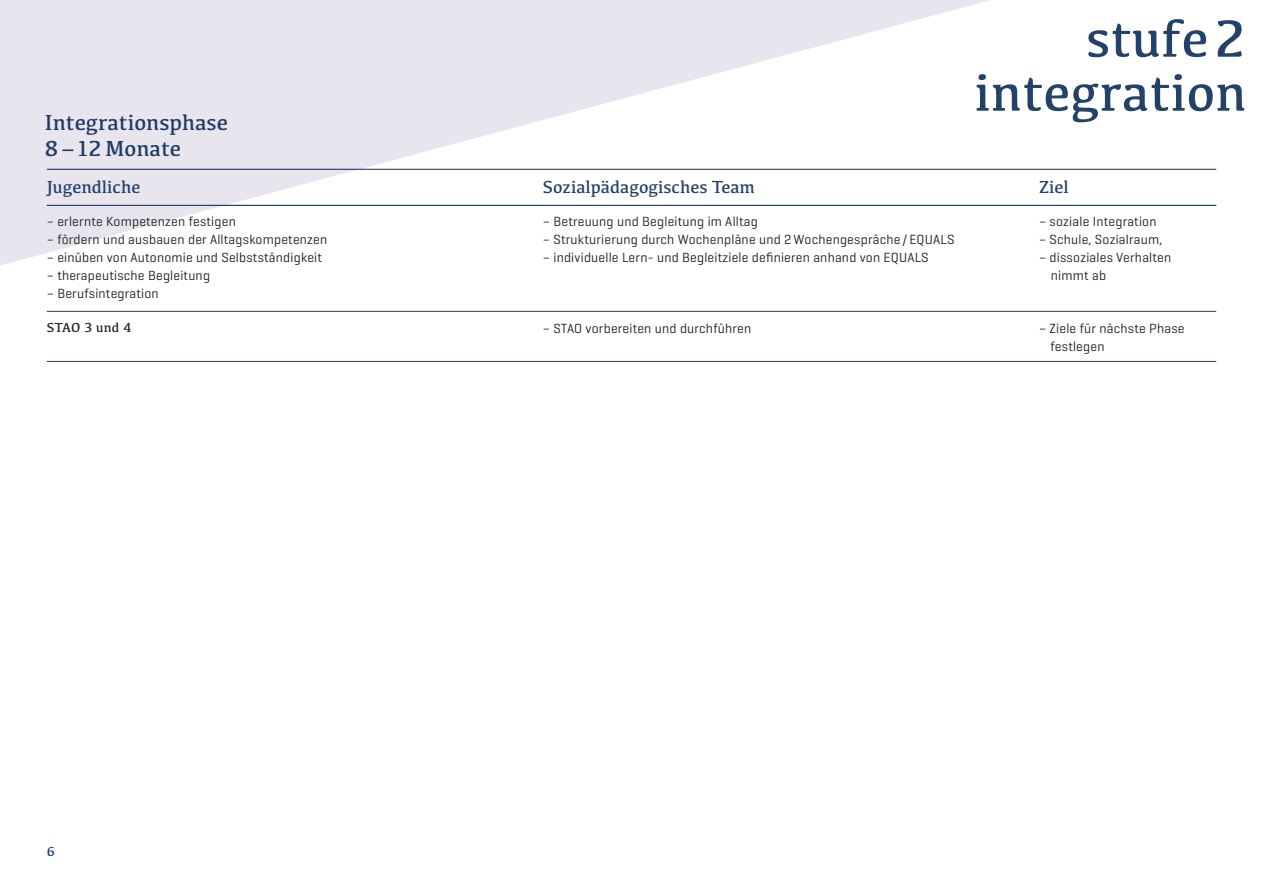
<style>
.page{position:relative;width:1263px;height:893px;background:#fff}
.page>*{position:absolute;margin:0;border:0;box-sizing:border-box;transform-origin:0 0}
.t1{font:54px/54px "Kefa";color:#244169;text-align:right}
.t2{font:22.5px/25.5px "Kefa";color:#244169}
.t3{font:18px "Kefa";color:#244169}
.t4{font:13.5px/18px "Geogrotesque";letter-spacing:.015em;color:#231f20}
.t5{font:13.5px "Kefa";letter-spacing:.015em;color:#231f20}
.t6{font:13.5px "Kefa";color:#244169}
</style>
<div class="page">
<hr style="left:47px;top:311px;width:1169px;height:1px;background:#244169">
<hr style="left:47px;top:361px;width:1169px;height:1px;background:#244169">
<svg style="left:0;top:0;width:1217px;height:266px"></svg>
<hr style="left:47px;top:205px;width:1169px;height:1px;background:#244169">
<h2 class="t2" style="left:45px;top:110px;width:185px">Integrationsphase<br>8 –12 Monate</h2>
<h3 class="t3" style="left:47px;top:175px;width:95px">Jugendliche</h3>
<p class="t4" style="left:47px;top:212px;width:191px">– erlernte Kompetenzen festigen</p>
<p class="t4" style="left:47px;top:230px;width:282px">– fördern und ausbauen der Alltagskompetenzen</p>
<p class="t4" style="left:47px;top:248px;width:277px">– einüben von Autonomie und Selbstständigkeit</p>
<p class="t4" style="left:47px;top:266px;width:165px">– therapeutische Begleitung</p>
<p class="t4" style="left:47px;top:284px;width:113px">– Berufsintegration</p>
<h1 class="t1" style="left:974px;top:10px;width:274px">stufe2 integration</h1>
<h3 class="t3" style="left:543px;top:175px;width:214px">Sozialpädagogisches Team</h3>
<p class="t4" style="left:543px;top:212px;width:216px">– Betreuung und Begleitung im Alltag</p>
<p class="t4" style="left:543px;top:230px;width:413px">– Strukturierung durch Wochenpläne und 2 Wochengespräche / EQUALS</p>
<p class="t4" style="left:543px;top:248px;width:387px">– individuelle Lern- und Begleitziele definieren anhand von EQUALS</p>
<h3 class="t3" style="left:1039px;top:175px;width:31px">Ziel</h3>
<p class="t4" style="left:1039px;top:212px;width:119px">– soziale Integration</p>
<p class="t4" style="left:1039px;top:230px;width:125px">– Schule, Sozialraum,</p>
<p class="t4" style="left:1051px;top:248px;width:122px;text-indent:-12px">– dissoziales Verhalten nimmt ab</p>
<p class="t5" style="left:47px;top:319px;width:86px">STAO 3 und 4</p>
<p class="t4" style="left:1050px;top:319px;width:136px;text-indent:-11px">– Ziele für nächste Phase festlegen</p>
<p class="t4" style="left:543px;top:319px;width:210px">– STAO vorbereiten und durchführen</p>
<p class="t6" style="left:47px;top:843px;width:10px">6</p>
</div>
